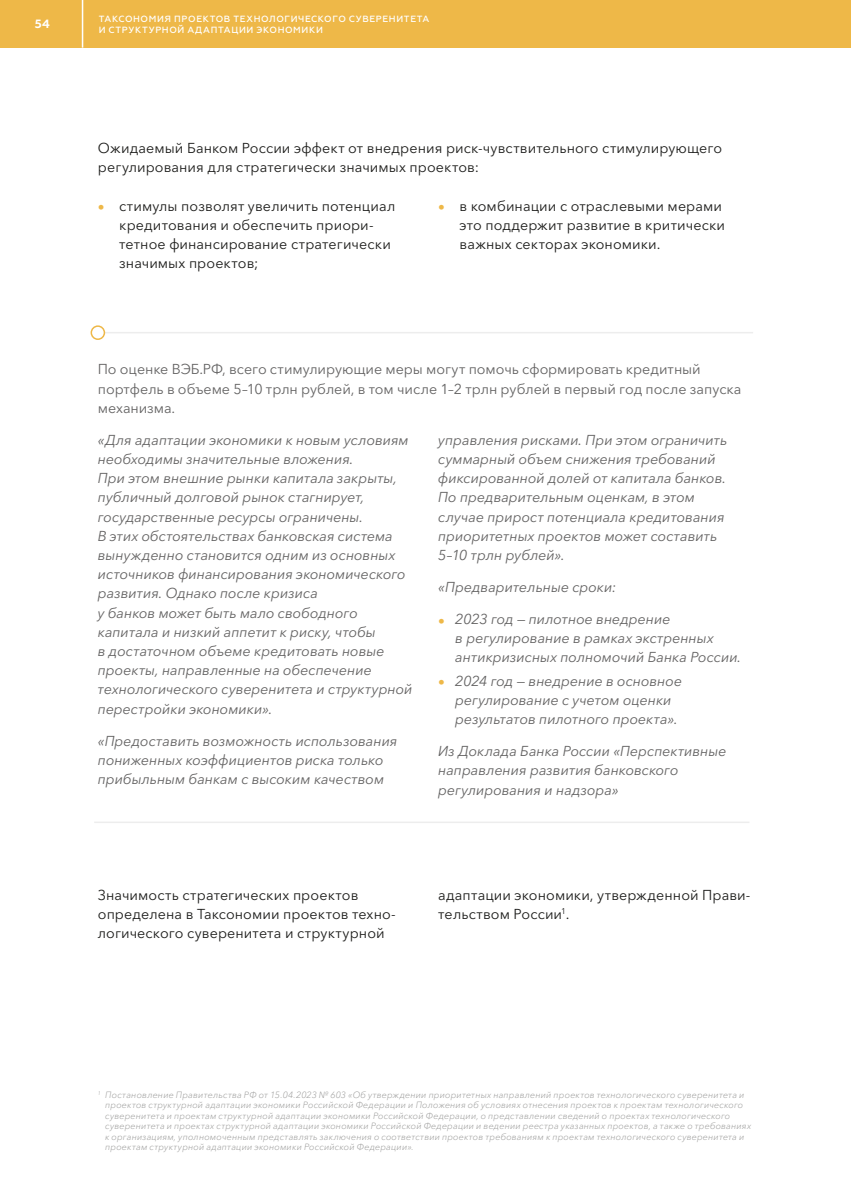
<style>
.page{position:relative;width:851px;height:1191px;background:#fff}
.page>*{position:absolute;margin:0;border:0;box-sizing:border-box;transform-origin:0 0}
.t1{font:italic 14.25px/19.2px "Avenir Next Cyr";letter-spacing:-.005em;color:#646363}
.t2{font:14.25px/19.2px "Avenir Next Cyr";letter-spacing:.005em;color:#1d1d1b}
.t3{font:14.25px/19.2px "Avenir Next Cyr";letter-spacing:-.005em;color:#646363}
.t4{font:700 12px "Geometria";color:#fff}
.t5{font:italic 300 9px/10.5px "Avenir Next Cyr";letter-spacing:.02em;color:#9d9d9c}
.t6{font:500 9px/10.8px "Geometria";letter-spacing:.07em;color:#fff}
</style>
<div class="page">
<div style="left:0;top:0;width:850px;height:48px;background:#eeb848"></div>
<hr style="left:82px;top:0;width:1px;height:48px;background:#fff">
<hr style="left:98px;top:332px;width:655px;height:1px;background:#ededed">
<hr style="left:94px;top:821px;width:655px;height:2px;background:#ededed">
<div style="left:91px;top:326px;width:13px;height:13px;background:#fff;border-radius:50%"></div>
<div style="left:91px;top:325px;width:14px;height:15px;border:2px solid #eeb848;border-radius:50%"></div>
<p class="t4" style="left:35px;top:17px;width:17px">54</p>
<p class="t6" style="left:99px;top:13px;width:332px">ТАКСОНОМИЯ ПРОЕКТОВ ТЕХНОЛОГИЧЕСКОГО СУВЕРЕНИТЕТА<br>И СТРУКТУРНОЙ АДАПТАЦИИ ЭКОНОМИКИ</p>
<p class="t2" style="left:98px;top:139px;width:625px">Ожидаемый Банком России эффект от внедрения риск-чувствительного стимулирующего регулирования для стратегически значимых проектов:</p>
<p class="t2" style="left:119px;top:196px;width:277px;text-indent:-21px"><sub>•</sub> стимулы позволят увеличить потенциал кредитования и обеспечить приори&shy;тетное финансирование стратегически значимых проектов;</p>
<p class="t2" style="left:459px;top:196px;width:267px;text-indent:-21px"><sub>•</sub> в комбинации с отраслевыми мерами это поддержит развитие в критически важных секторах экономики.</p>
<p class="t3" style="left:98px;top:360px;width:645px">По оценке ВЭБ.РФ, всего стимулирующие меры могут помочь сформировать кредитный портфель в объеме 5–10 трлн рублей, в том числе 1–2 трлн рублей в первый год после запуска механизма.</p>
<p class="t1" style="left:98px;top:430px;width:316px">«Для адаптации экономики к новым условиям необходимы значительные вложения.<br>При этом внешние рынки капитала закрыты, публичный долговой рынок стагнирует, государственные ресурсы ограничены.<br>В этих обстоятельствах банковская система вынужденно становится одним из основных источников финансирования экономического развития. Однако после кризиса<br>у банков может быть мало свободного капитала и низкий аппетит к риску, чтобы<br>в достаточном объеме кредитовать новые проекты, направленные на обеспечение технологического суверенитета и структурной перестройки экономики».</p>
<p class="t1" style="left:98px;top:731px;width:301px">«Предоставить возможность использования пониженных коэффициентов риска только прибыльным банкам с высоким качеством</p>
<p class="t1" style="left:438px;top:430px;width:290px">управления рисками. При этом ограничить суммарный объем снижения требований фиксированной долей от капитала банков.<br>По предварительным оценкам, в этом случае прирост потенциала кредитования приоритетных проектов может составить 5–10 трлн рублей».</p>
<p class="t1" style="left:438px;top:577px;width:180px">«Предварительные сроки:</p>
<p class="t1" style="left:455px;top:609px;width:287px;text-indent:-17px"><sub>•</sub> 2023 год — пилотное внедрение<br>в регулирование в рамках экстренных антикризисных полномочий Банка России.</p>
<p class="t1" style="left:455px;top:671px;width:228px;text-indent:-17px"><sub>•</sub> 2024 год — внедрение в основное регулирование с учетом оценки результатов пилотного проекта».</p>
<p class="t1" style="left:438px;top:741px;width:290px">Из Доклада Банка России «Перспективные направления развития банковского регулирования и надзора»</p>
<p class="t2" style="left:98px;top:885px;width:299px">Значимость стратегических проектов определена в Таксономии проектов техно&shy;логического суверенитета и структурной</p>
<p class="t2" style="left:438px;top:885px;width:314px">адаптации экономики, утвержденной Прави&shy;тельством России<sup>1</sup>.</p>
<p class="t5" style="left:105px;top:1089px;width:647px;text-indent:-7px"><sup>1</sup> Постановление Правительства РФ от 15.04.2023 № 603 «Об утверждении приоритетных направлений проектов технологического суверенитета и проектов структурной адаптации экономики Российской Федерации и Положения об условиях отнесения проектов к проектам технологического суверенитета и проектам структурной адаптации экономики Российской Федерации, о представлении сведений о проектах технологического суверенитета и проектах структурной адаптации экономики Российской Федерации и ведении реестра указанных проектов, а также о требованиях к организациям, уполномоченным представлять заключения о соответствии проектов требованиям к проектам технологического суверенитета и проектам структурной адаптации экономики Российской Федерации».</p>
</div>
